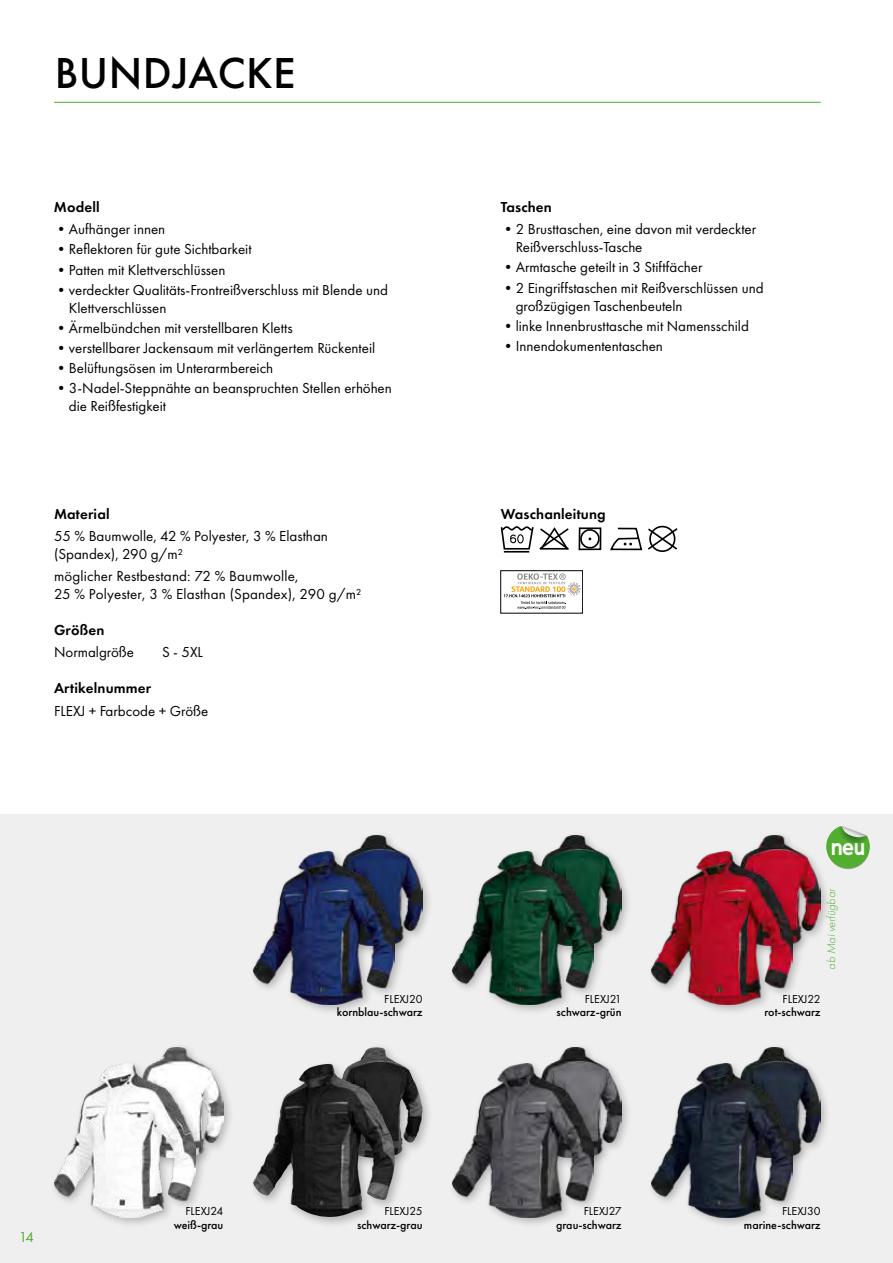
<style>
.page{position:relative;width:893px;height:1263px;background:#fff}
.page>*{position:absolute;margin:0;border:0;box-sizing:border-box;transform-origin:0 0}
.t1{font:500 45px "Futura PT";letter-spacing:.01em;color:#000}
.t2{font:700 16.5px "Big Smalls";color:#fff}
.t3{font:15px/18px "Futura PT";color:#000}
.t4{font:600 15px "Futura PT";letter-spacing:.01em;color:#000}
.t5{font:15px "Futura PT";color:#51ae30}
.t6{font:500 12px "Futura PT";color:#000}
.t7{font:12px "Futura PT";color:#000}
.t8{font:italic 300 12px "Futura PT";color:#51ae30}
</style>
<div class="page">
<div style="left:0;top:814px;width:893px;height:449px;background:#efeff0"></div>
<hr style="left:54px;top:102px;width:767px;height:1px;background:#51ae30">
<div style="left:579px;top:527px;width:22px;height:23px;border:2px solid #000"></div>
<svg style="left:610px;top:526px;width:67px;height:26px"></svg>
<svg style="left:501px;top:526px;width:68px;height:26px"></svg>
<svg style="left:578px;top:527px;width:24px;height:22px"></svg>
<svg style="left:504px;top:573px;width:77px;height:36px"></svg>
<div style="left:724px;top:830px;width:108px;height:127px;background:#000;opacity:.25"></div>
<img style="left:728px;top:835px;width:93px;height:111px">
<div style="left:647px;top:848px;width:158px;height:168px;background:#000;opacity:.25"></div>
<img style="left:651px;top:852px;width:142px;height:153px">
<svg style="left:826px;top:826px;width:44px;height:43px"></svg>
<div style="left:326px;top:830px;width:108px;height:127px;background:#000;opacity:.25"></div>
<img style="left:330px;top:835px;width:93px;height:111px">
<div style="left:249px;top:848px;width:157px;height:168px;background:#000;opacity:.25"></div>
<img style="left:253px;top:852px;width:142px;height:153px">
<div style="left:326px;top:1043px;width:108px;height:127px;background:#000;opacity:.25"></div>
<img style="left:330px;top:1047px;width:46px;height:13px">
<div style="left:249px;top:1060px;width:157px;height:168px;background:#000;opacity:.25"></div>
<img style="left:253px;top:1064px;width:74px;height:132px">
<div style="left:127px;top:1043px;width:108px;height:127px;background:#000;opacity:.25"></div>
<img style="left:131px;top:1047px;width:92px;height:111px">
<div style="left:50px;top:1060px;width:157px;height:168px;background:#000;opacity:.25"></div>
<img style="left:54px;top:1064px;width:142px;height:153px">
<div style="left:525px;top:830px;width:108px;height:127px;background:#000;opacity:.25"></div>
<img style="left:529px;top:835px;width:93px;height:111px">
<div style="left:448px;top:848px;width:157px;height:168px;background:#000;opacity:.25"></div>
<img style="left:452px;top:852px;width:142px;height:153px">
<div style="left:525px;top:1043px;width:108px;height:127px;background:#000;opacity:.25"></div>
<img style="left:529px;top:1047px;width:93px;height:111px">
<div style="left:448px;top:1060px;width:157px;height:168px;background:#000;opacity:.25"></div>
<img style="left:452px;top:1064px;width:142px;height:153px">
<div style="left:724px;top:1043px;width:108px;height:127px;background:#000;opacity:.25"></div>
<img style="left:728px;top:1047px;width:93px;height:111px">
<div style="left:647px;top:1060px;width:158px;height:168px;background:#000;opacity:.25"></div>
<img style="left:651px;top:1064px;width:142px;height:153px">
<h1 class="t1" style="left:55px;top:46px;width:242px">BUNDJACKE</h1>
<p class="t4" style="left:54px;top:198px;width:47px">Modell</p>
<p class="t3" style="left:54px;top:220px;width:113px">•Aufhänger innen</p>
<p class="t3" style="left:54px;top:240px;width:199px">•Reflektoren für gute Sichtbarkeit</p>
<p class="t3" style="left:54px;top:260px;width:173px">•Patten mit Klettverschlüssen</p>
<p class="t3" style="left:69px;top:281px;width:321px;text-indent:-15px">•verdeckter Qualitäts-Frontreißverschluss mit Blende und<br>Klettverschlüssen</p>
<p class="t3" style="left:54px;top:319px;width:240px">•Ärmelbündchen mit verstellbaren Kletts</p>
<p class="t3" style="left:54px;top:339px;width:323px">•verstellbarer Jackensaum mit verlängertem Rückenteil</p>
<p class="t3" style="left:54px;top:359px;width:221px">•Belüftungsösen im Unterarmbereich</p>
<p class="t3" style="left:69px;top:379px;width:324px;text-indent:-15px">•3-Nadel-Steppnähte an beanspruchten Stellen erhöhen die Reißfestigkeit</p>
<p class="t4" style="left:501px;top:198px;width:53px">Taschen</p>
<p class="t3" style="left:516px;top:220px;width:242px;text-indent:-15px">•2 Brusttaschen, eine davon mit verdeckter<br>Reißverschluss-Tasche</p>
<p class="t3" style="left:501px;top:258px;width:203px">•Armtasche geteilt in 3 Stiftfächer</p>
<p class="t3" style="left:516px;top:278px;width:250px;text-indent:-15px">•2 Eingriffstaschen mit Reißverschlüssen und großzügigen Taschenbeuteln</p>
<p class="t3" style="left:501px;top:317px;width:250px">•linke Innenbrusttasche mit Namensschild</p>
<p class="t3" style="left:501px;top:337px;width:164px">•Innendokumententaschen</p>
<p class="t4" style="left:54px;top:504px;width:57px">Material</p>
<p class="t4" style="left:501px;top:504px;width:107px">Waschanleitung</p>
<p class="t3" style="left:54px;top:527px;width:275px">55 % Baumwolle, 42 % Polyester, 3 % Elasthan (Spandex), 290 g/m²</p>
<p class="t3" style="left:54px;top:567px;width:309px">möglicher Restbestand: 72 % Baumwolle,<br>25 % Polyester, 3 % Elasthan (Spandex), 290 g/m²</p>
<p class="t4" style="left:54px;top:621px;width:52px">Größen</p>
<p class="t3" style="left:54px;top:643px;width:82px">Normalgröße</p>
<p class="t3" style="left:162px;top:643px;width:43px">S - 5XL</p>
<p class="t4" style="left:54px;top:679px;width:99px">Artikelnummer</p>
<p class="t3" style="left:54px;top:701px;width:156px">FLEXJ + Farbcode + Größe</p>
<p class="t7" style="left:384px;top:992px;width:40px">FLEXJ20</p>
<p class="t6" style="left:337px;top:1005px;width:87px">kornblau-schwarz</p>
<p class="t7" style="left:585px;top:992px;width:38px">FLEXJ21</p>
<p class="t6" style="left:557px;top:1005px;width:66px">schwarz-grün</p>
<p class="t2" style="left:831px;top:837px;width:35px">NEU</p>
<p class="t8" style="left:824px;top:969px;width:82px;rotate:-90deg">ab Mai verfügbar</p>
<p class="t7" style="left:782px;top:992px;width:40px">FLEXJ22</p>
<p class="t6" style="left:764px;top:1005px;width:58px">rot-schwarz</p>
<p class="t5" style="left:19px;top:1228px;width:17px">14</p>
<p class="t7" style="left:185px;top:1204px;width:40px">FLEXJ24</p>
<p class="t6" style="left:174px;top:1218px;width:51px">weiß-grau</p>
<p class="t7" style="left:384px;top:1204px;width:40px">FLEXJ25</p>
<p class="t6" style="left:357px;top:1218px;width:67px">schwarz-grau</p>
<p class="t7" style="left:584px;top:1204px;width:39px">FLEXJ27</p>
<p class="t6" style="left:556px;top:1218px;width:67px">grau-schwarz</p>
<p class="t7" style="left:782px;top:1204px;width:40px">FLEXJ30</p>
<p class="t6" style="left:744px;top:1218px;width:78px">marine-schwarz</p>
</div>
